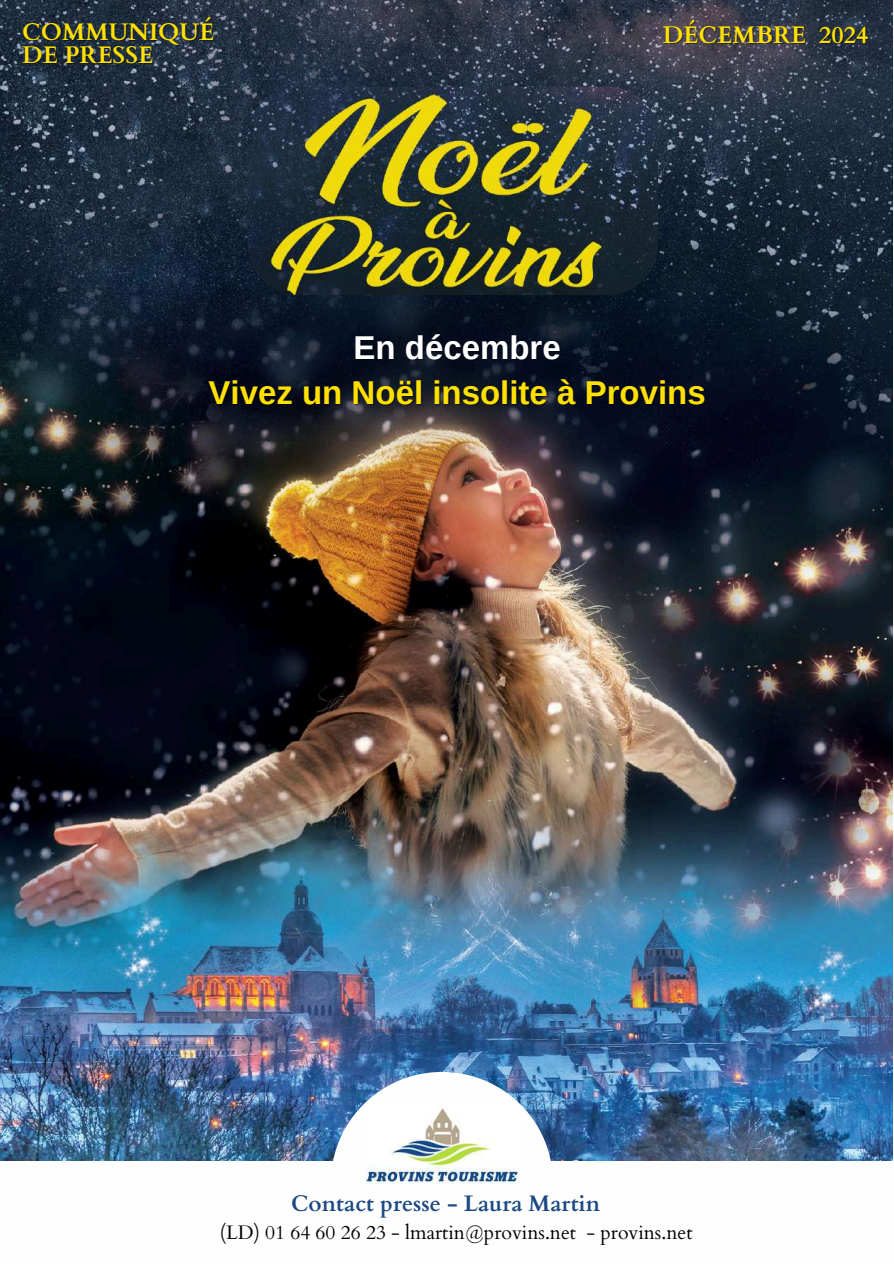
<style>
.page{position:relative;width:894px;height:1264px;background:#fff}
.page>*{position:absolute;margin:0;border:0;box-sizing:border-box;transform-origin:0 0}
.t1{font:700 33px "Arimo";color:#fee002}
.t2{font:700 33px "Arimo";color:#fff}
.t3{font:700 24px/23.7px "Cardo";color:#fee002}
.t4{font:700 22.5px "Cardo";color:#1c4983}
.t5{font:19.5px "Cardo";color:#000}
.s1{color:rgb(0 0 0/.4)}
</style>
<div class="page">
<img style="left:0;top:0;width:892px;height:1160px">
<svg style="left:331px;top:1071px;width:221px;height:113px"></svg>
<img style="left:366px;top:1102px;width:151px;height:81px">
<img style="left:248px;top:87px;width:409px;height:208px;border-radius:51px">
<p class="t3" style="left:22px;top:20px;width:194px">COMMUNIQUÉ<br>DE PRESSE</p>
<p class="t3" style="left:662px;top:23px;width:208px">DÉCEMBRE <span class="s1">2024</span></p>
<h1 class="t2" style="left:353px;top:328px;width:209px">En décembre</h1>
<h1 class="t1" style="left:208px;top:373px;width:498px">Vivez un Noël insolite à Provins</h1>
<p class="t4" style="left:291px;top:1188px;width:310px">Contact presse - Laura Martin</p>
<p class="t5" style="left:220px;top:1219px;width:474px">(LD) 01 64 60 26 23 - lmartin@provins.net - provins.net</p>
</div>
